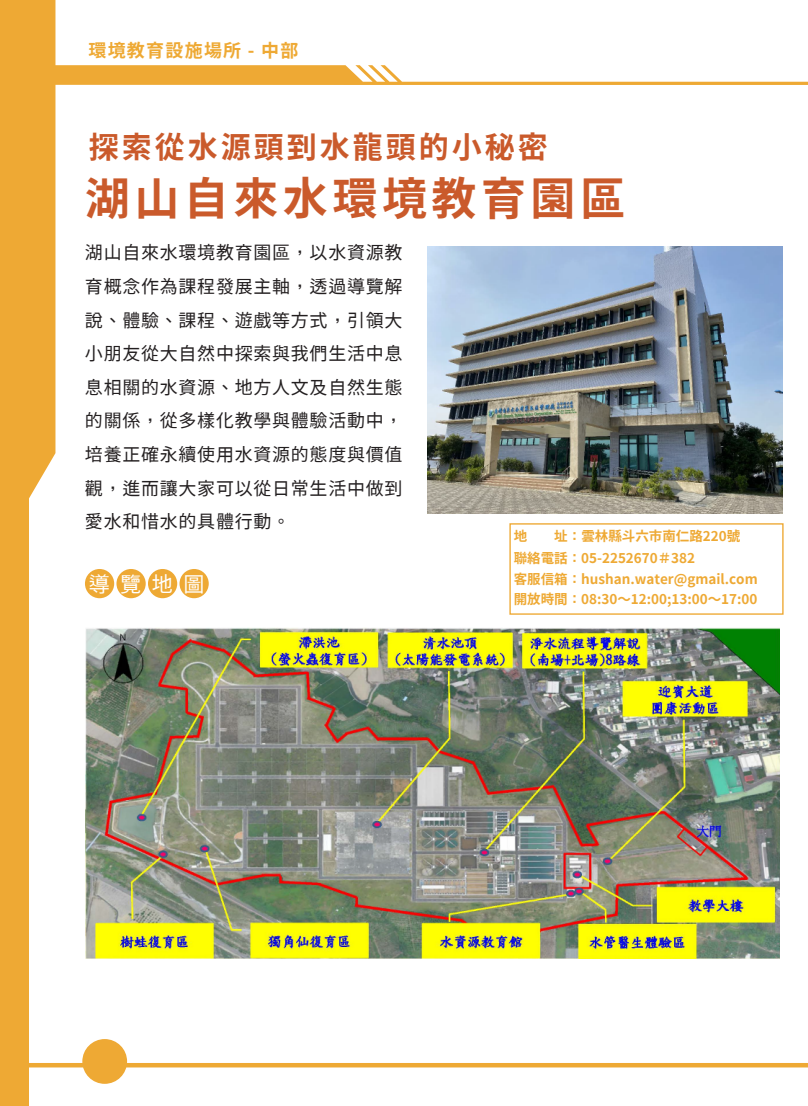
<style>
.page{position:relative;width:808px;height:1106px;background:#fff}
.page>*{position:absolute;margin:0;border:0;box-sizing:border-box;transform-origin:0 0}
.t1{font:700 45px "Taipei Sans TC Beta";letter-spacing:.1em;color:#ca5a2b}
.t2{font:700 30px "Taipei Sans TC Beta";letter-spacing:.1em;color:#ca5a2b}
.t3{font:21px "Taipei Sans TC Beta";color:#fff}
.t4{font:18px/33.6px "Taipei Sans TC Beta";letter-spacing:.04em;color:#231f20;text-align:justify}
.t5{font:700 18px "Taipei Sans TC Beta";letter-spacing:.07em;color:#eea934}
.t6{font:700 13.5px/21.5px "Taipei Sans TC Beta";color:#eea934}
</style>
<div class="page">
<div style="left:82px;top:1039px;width:45px;height:44px;background:#eea934;border-radius:50%"></div>
<hr style="left:29px;top:1063px;width:779px;height:4px;background:#eea934">
<div style="left:0;top:0;width:29px;height:1106px;background:#eea934"></div>
<svg style="left:29px;top:0;width:779px;height:546px"></svg>
<div style="left:85px;top:569px;width:29px;height:29px;background:#eea934;border-radius:50%"></div>
<div style="left:116px;top:569px;width:30px;height:29px;background:#eea934;border-radius:50%"></div>
<div style="left:148px;top:569px;width:29px;height:29px;background:#eea934;border-radius:50%"></div>
<div style="left:179px;top:569px;width:30px;height:29px;background:#eea934;border-radius:50%"></div>
<img style="left:427px;top:246px;width:356px;height:267px">
<img style="left:85px;top:628px;width:695px;height:330px">
<div style="left:509px;top:523px;width:274px;height:91px;border:1px solid #eea934"></div>
<p class="t5" style="left:88px;top:40px;width:211px">環境教育設施場所 - 中部</p>
<h2 class="t2" style="left:89px;top:130px;width:461px">探索從水源頭到水龍頭的小秘密</h2>
<h1 class="t1" style="left:85px;top:173px;width:541px">湖山自來水環境教育園區</h1>
<p class="t4" style="left:85px;top:236px;width:319px">湖山自來水環境教育園區，以水資源教育概念作為課程發展主軸，透過導覽解說、體驗、課程、遊戲等方式，引領大小朋友從大自然中探索與我們生活中息息相關的水資源、地方人文及自然生態的關係，從多樣化教學與體驗活動中，培養正確永續使用水資源的態度與價值觀，進而讓大家可以從日常生活中做到愛水和惜水的具體行動。</p>
<p class="t3" style="left:89px;top:572px;width:117px">導覽地圖</p>
<p class="t6" style="left:514px;top:525px;width:245px;text-indent:40px">址：雲林縣斗六市南仁路220號<br>聯絡電話：05-2252670＃382<br>客服信箱：hushan.water@gmail.com</p>
<p class="t6" style="left:514px;top:588px;width:245px">開放時間：08:30～12:00;13:00～17:00</p>
<p class="t6" style="left:514px;top:525px;width:15px">地</p>
</div>
